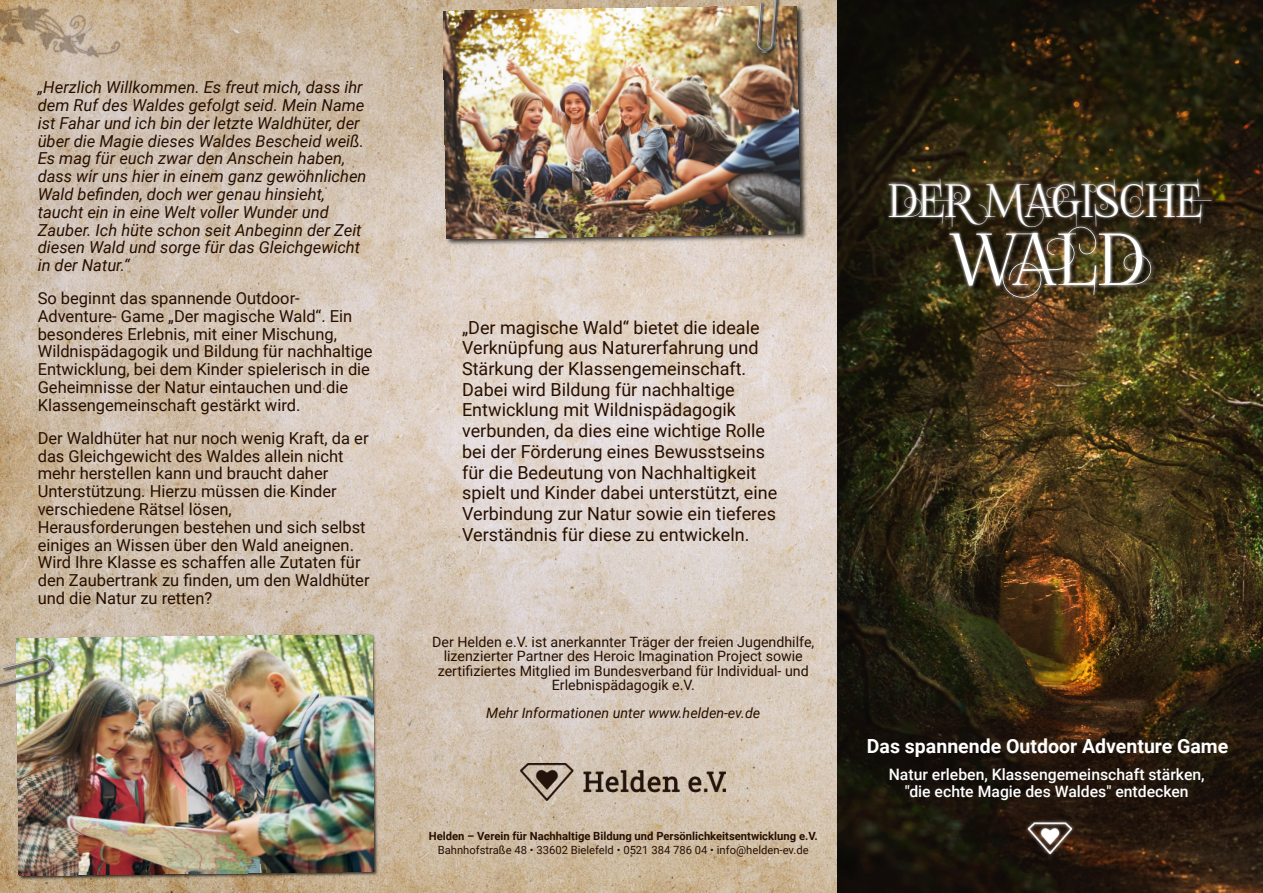
<style>
.page{position:relative;width:1263px;height:893px;background:#fff}
.page>*{position:absolute;margin:0;border:0;box-sizing:border-box;transform-origin:0 0}
.t1{font:71.55px "Foglihten No 04";color:#fff}
.t2{font:45.45px "Foglihten No 04";color:#fff}
.t3{font:700 19.5px "Roboto";color:#fff}
.t4{font:18px/20.7px "Roboto";color:#270f00}
.t5{font:16.5px/17.9px "Roboto";color:#270f00}
.t6{font:italic 16.5px/17.9px "Roboto";color:#270f00}
.t7{font:500 15.75px/17px "Roboto";color:#fff;text-align:center}
.t8{font:14.25px/14.2px "Roboto";color:#270f00;text-align:center}
.t9{font:italic 14.25px "Roboto";color:#270f00}
.t10{font:700 11.25px "Roboto";color:#270f00}
.t11{font:11.25px "Roboto";color:#270f00}
</style>
<div class="page">
<img style="left:0;top:0;width:838px;height:893px">
<img style="left:838px;top:0;width:425px;height:893px">
<img style="left:521px;top:763px;width:204px;height:38px">
<img style="left:1026px;top:820px;width:49px;height:37px">
<img style="left:0;top:4px;width:122px;height:54px">
<img style="left:442px;top:4px;width:366px;height:242px">
<img style="left:443px;top:6px;width:357px;height:232px">
<img style="left:755px;top:0;width:27px;height:56px">
<img style="left:752px;top:0;width:27px;height:53px">
<img style="left:16px;top:634px;width:363px;height:246px">
<img style="left:17px;top:635px;width:357px;height:240px">
<img style="left:54px;top:655px;width:2px;height:35px">
<img style="left:0;top:651px;width:54px;height:39px">
<img style="left:886px;top:176px;width:334px;height:62px">
<img style="left:946px;top:223px;width:215px;height:86px">
<p class="t6" style="left:38px;top:80px;width:330px">„Herzlich Willkommen. Es freut mich, dass ihr dem Ruf des Waldes gefolgt seid. Mein Name ist Fahar und ich bin der letzte Waldhüter, der über die Magie dieses Waldes Bescheid weiß.<br>Es mag für euch zwar den Anschein haben, dass wir uns hier in einem ganz gewöhnlichen Wald befinden, doch wer genau hinsieht, taucht ein in eine Welt voller Wunder und Zauber. Ich hüte schon seit Anbeginn der Zeit diesen Wald und sorge für das Gleichgewicht in der Natur.“</p>
<p class="t5" style="left:38px;top:291px;width:336px">So beginnt das spannende Outdoor-Adventure- Game „Der magische Wald“. Ein besonderes Erlebnis, mit einer Mischung, Wildnispädagogik und Bildung für nachhaltige Entwicklung, bei dem Kinder spielerisch in die Geheimnisse der Natur eintauchen und die Klassengemeinschaft gestärkt wird.</p>
<p class="t5" style="left:38px;top:431px;width:333px">Der Waldhüter hat nur noch wenig Kraft, da er das Gleichgewicht des Waldes allein nicht mehr herstellen kann und braucht daher Unterstützung. Hierzu müssen die Kinder verschiedene Rätsel lösen, Herausforderungen bestehen und sich selbst einiges an Wissen über den Wald aneignen.<br>Wird Ihre Klasse es schaffen alle Zutaten für den Zaubertrank zu finden, um den Waldhüter und die Natur zu retten?</p>
<p class="t4" style="left:462px;top:319px;width:317px">„Der magische Wald“ bietet die ideale Verknüpfung aus Naturerfahrung und Stärkung der Klassengemeinschaft.<br>Dabei wird Bildung für nachhaltige Entwicklung mit Wildnispädagogik verbunden, da dies eine wichtige Rolle bei der Förderung eines Bewusstseins für die Bedeutung von Nachhaltigkeit spielt und Kinder dabei unterstützt, eine Verbindung zur Natur sowie ein tieferes Verständnis für diese zu entwickeln.</p>
<p class="t8" style="left:432px;top:636px;width:384px">Der Helden e.V. ist anerkannter Träger der freien Jugendhilfe, lizenzierter Partner des Heroic Imagination Project sowie zertifiziertes Mitglied im Bundesverband für Individual- und Erlebnispädagogik e.V.</p>
<p class="t9" style="left:486px;top:708px;width:275px">Mehr Informationen unter www.helden-ev.de</p>
<p class="t10" style="left:429px;top:831px;width:391px">Helden – Verein für Nachhaltige Bildung und Persönlichkeitsentwicklung e.V.</p>
<p class="t11" style="left:438px;top:846px;width:372px">Bahnhofstraße 48 • 33602 Bielefeld • 0521 384 786 04 • info@helden-ev.de</p>
<h2 class="t2" style="left:888px;top:182px;width:316px">DER MAGISCHE</h2>
<h1 class="t1" style="left:949px;top:230px;width:197px">WALD</h1>
<p class="t3" style="left:867px;top:739px;width:363px">Das spannende Outdoor Adventure Game</p>
<p class="t7" style="left:889px;top:767px;width:317px">Natur erleben, Klassengemeinschaft stärken, "die echte Magie des Waldes" entdecken</p>
</div>
